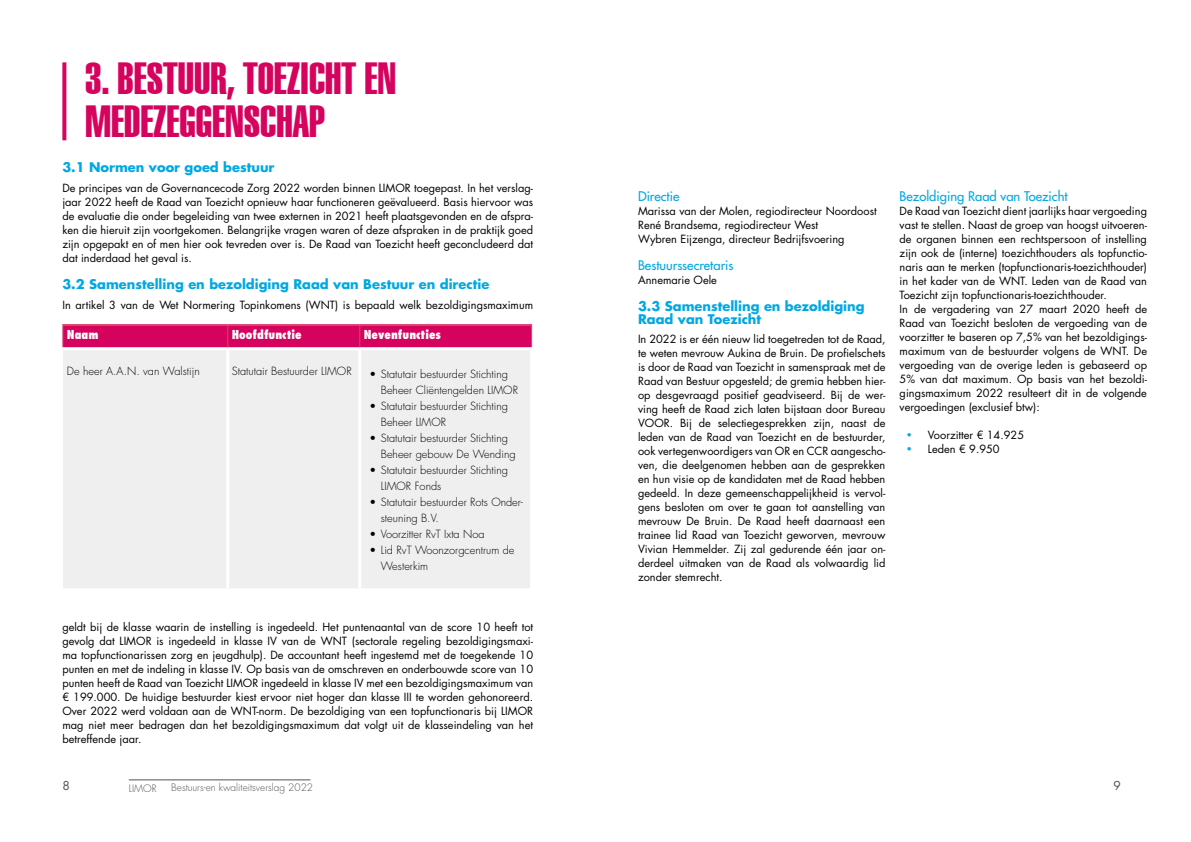
<style>
.page{position:relative;width:1191px;height:842px;background:#fff}
.page>*{position:absolute;margin:0;border:0;box-sizing:border-box;transform-origin:0 0}
.t1{font:44px/43px "Helvetica Extra Compressed";color:#d5035e}
.t2{font:700 13px/13px "Futura Std";color:#00a8e3}
.t3{font:500 13px "Futura Std";color:#00a8e3}
.t4{font:800 condensed 12px "Futura Std";color:#fff}
.t5{font:12px "Futura Std";color:#535355}
.t6{font:11px/14px "Futura Std";color:#000;text-align:justify}
.t7{font:300 11px/16px "Futura Std";color:#000}
.t8{font:300 10px "Futura Std";color:#535355}
.s1{font-family:"Futura";font-weight:500;color:#00a8e3}
</style>
<div class="page">
<div style="left:63px;top:350px;width:467px;height:238px;background:#f0eff0"></div>
<hr style="left:226px;top:350px;width:3px;height:238px;background:#fff">
<hr style="left:358px;top:350px;width:3px;height:238px;background:#fff">
<hr style="left:62px;top:324px;width:166px;height:2px;background:#dc426d">
<hr style="left:228px;top:324px;width:132px;height:2px;background:#dc426d">
<hr style="left:360px;top:324px;width:172px;height:2px;background:#dc426d">
<div style="left:62px;top:325px;width:470px;height:22px;background:#d5035e"></div>
<svg style="left:62px;top:62px;width:4px;height:78px"></svg>
<hr style="left:129px;top:780px;width:181px;height:1px;background:#535355">
<h1 class="t1" style="left:85px;top:57px;width:312px">3. BESTUUR, TOEZICHT EN<br>MEDEZEGGENSCHAP</h1>
<p class="t2" style="left:62px;top:161px;width:214px">3.1 Normen voor goed bestuur</p>
<p class="t6" style="left:62px;top:181px;width:472px">De principes van de Governancecode Zorg 2022 worden binnen LIMOR toegepast. In het verslag&shy;jaar 2022 heeft de Raad van Toezicht opnieuw haar functioneren geëvalueerd. Basis hiervoor was de evaluatie die onder begeleiding van twee externen in 2021 heeft plaatsgevonden en de afspra&shy;ken die hieruit zijn voortgekomen. Belangrijke vragen waren of deze afspraken in de praktijk goed zijn opgepakt en of men hier ook tevreden over is. De Raad van Toezicht heeft geconcludeerd dat dat inderdaad het geval is.</p>
<p class="t2" style="left:62px;top:278px;width:428px">3.2 Samenstelling en bezoldiging Raad van Bestuur en directie</p>
<p class="t6" style="left:62px;top:298px;width:472px">In artikel 3 van de Wet Normering Topinkomens (WNT) is bepaald welk bezoldigingsmaximum</p>
<p class="t4" style="left:67px;top:327px;width:33px">Naam</p>
<p class="t4" style="left:232px;top:327px;width:71px">Hoofdfunctie</p>
<p class="t4" style="left:364px;top:327px;width:79px">Nevenfuncties</p>
<p class="t7" style="left:67px;top:363px;width:134px">De heer A.A.N. van Walstijn</p>
<p class="t7" style="left:232px;top:363px;width:121px">Statutair Bestuurder LIMOR</p>
<p class="t7" style="left:381px;top:366px;width:139px;text-indent:-11px">• Statutair bestuurder Stichting<br>Beheer Cliëntengelden LIMOR</p>
<p class="t7" style="left:381px;top:398px;width:129px;text-indent:-11px">• Statutair bestuurder Stichting<br>Beheer LIMOR</p>
<p class="t7" style="left:381px;top:430px;width:136px;text-indent:-11px">• Statutair bestuurder Stichting<br>Beheer gebouw De Wending</p>
<p class="t7" style="left:381px;top:462px;width:129px;text-indent:-11px">• Statutair bestuurder Stichting<br>LIMOR Fonds</p>
<p class="t7" style="left:381px;top:494px;width:144px;text-indent:-11px">• Statutair bestuurder Rots Onder&shy;steuning B.V.</p>
<p class="t7" style="left:369px;top:526px;width:117px">• Voorzitter RvT Ixta Noa</p>
<p class="t7" style="left:381px;top:542px;width:135px;text-indent:-11px">• Lid RvT Woonzorgcentrum de<br>Westerkim</p>
<p class="t6" style="left:62px;top:620px;width:472px">geldt bij de klasse waarin de instelling is ingedeeld. Het puntenaantal van de score 10 heeft tot gevolg dat LIMOR is ingedeeld in klasse IV van de WNT (sectorale regeling bezoldigingsmaxi&shy;ma topfunctionarissen zorg en jeugdhulp). De accountant heeft ingestemd met de toegekende 10 punten en met de indeling in klasse IV. Op basis van de omschreven en onderbouwde score van 10 punten heeft de Raad van Toezicht LIMOR ingedeeld in klasse IV met een bezoldigingsmaximum van € 199.000. De huidige bestuurder kiest ervoor niet hoger dan klasse III te worden gehonoreerd.<br>Over 2022 werd voldaan aan de WNT-norm. De bezoldiging van een topfunctionaris bij LIMOR mag niet meer bedragen dan het bezoldigingsmaximum dat volgt uit de klasseindeling van het betreffende jaar.</p>
<p class="t3" style="left:638px;top:188px;width:43px">Directie</p>
<p class="t6" style="left:638px;top:204px;width:240px;text-align:left">Marissa van der Molen, regiodirecteur Noordoost<br>René Brandsema, regiodirecteur West<br>Wybren Eijzenga, directeur Bedrijfsvoering</p>
<p class="t3" style="left:638px;top:257px;width:97px">Bestuurssecretaris</p>
<p class="t6" style="left:638px;top:273px;width:80px">Annemarie Oele</p>
<p class="t2" style="left:638px;top:299px;width:228px">3.3 Samenstelling en bezoldiging<br>Raad van Toezicht</p>
<p class="t6" style="left:638px;top:332px;width:249px">In 2022 is er één nieuw lid toegetreden tot de Raad, te weten mevrouw Aukina de Bruin. De profielschets is door de Raad van Toezicht in samenspraak met de Raad van Bestuur opgesteld; de gremia hebben hier&shy;op desgevraagd positief geadviseerd. Bij de wer&shy;ving heeft de Raad zich laten bijstaan door Bureau VOOR. Bij de selectiegesprekken zijn, naast de leden van de Raad van Toezicht en de bestuurder, ook vertegenwoordigers van OR en CCR aangescho&shy;ven, die deelgenomen hebben aan de gesprekken en hun visie op de kandidaten met de Raad hebben gedeeld. In deze gemeenschappelijkheid is vervol&shy;gens besloten om over te gaan tot aanstelling van mevrouw De Bruin. De Raad heeft daarnaast een trainee lid Raad van Toezicht geworven, mevrouw Vivian Hemmelder. Zij zal gedurende één jaar on&shy;derdeel uitmaken van de Raad als volwaardig lid zonder stemrecht.</p>
<p class="t3" style="left:899px;top:188px;width:169px">Bezoldiging Raad van Toezicht</p>
<p class="t6" style="left:899px;top:204px;width:249px;text-align:left">De Raad van Toezicht dient jaarlijks haar vergoeding vast te stellen. Naast de groep van hoogst uitvoeren&shy;de organen binnen een rechtspersoon of instelling zijn ook de (interne) toezichthouders als topfunctio&shy;naris aan te merken (topfunctionaris-toezichthouder) in het kader van de WNT. Leden van de Raad van Toezicht zijn topfunctionaris-toezichthouder.<br>In de vergadering van 27 maart 2020 heeft de Raad van Toezicht besloten de vergoeding van de voorzitter te baseren op 7,5% van het bezoldigings&shy;maximum van de bestuurder volgens de WNT. De vergoeding van de overige leden is gebaseerd op 5% van dat maximum. Op basis van het bezoldi&shy;gingsmaximum 2022 resulteert dit in de volgende vergoedingen (exclusief btw):</p>
<p class="t6" style="left:905px;top:428px;width:120px"><span class="s1">•</span> Voorzitter € 14.925</p>
<p class="t6" style="left:905px;top:442px;width:96px"><span class="s1">•</span> Leden € 9.950</p>
<p class="t5" style="left:62px;top:777px;width:9px">8</p>
<p class="t8" style="left:129px;top:782px;width:29px">LIMOR</p>
<p class="t8" style="left:171px;top:782px;width:143px">Bestuurs-en kwaliteitsverslag 2022</p>
<p class="t5" style="left:1113px;top:777px;width:9px">9</p>
</div>
